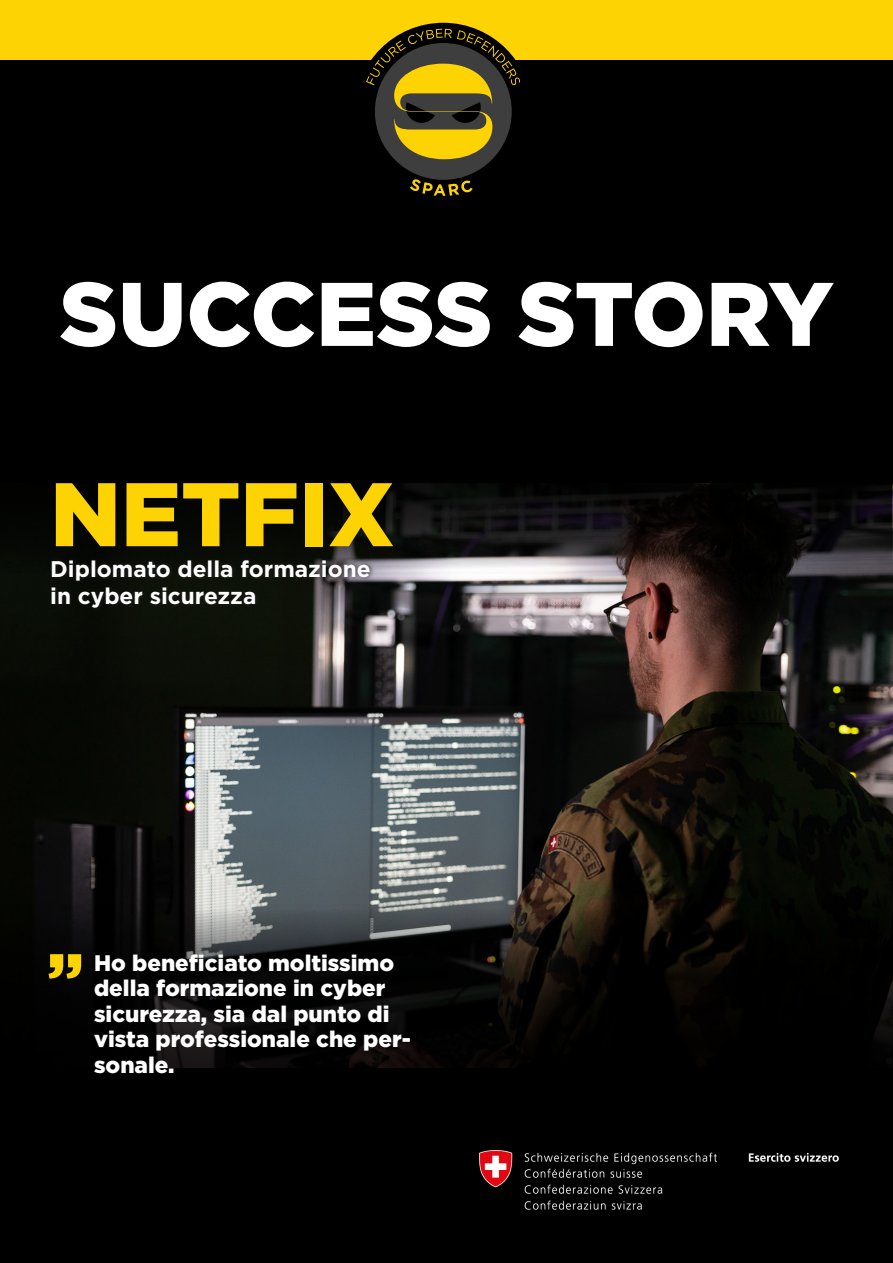
<style>
.page{position:relative;width:893px;height:1263px;background:#000}
.page>*{position:absolute;margin:0;border:0;box-sizing:border-box;transform-origin:0 0}
.t1{font:900 90px "Gotham";letter-spacing:-.005em;color:#fff}
.t2{font:900 90px "Gotham";color:#fed304}
.t3{font:900 67.5px "Gotham";color:#fed304}
.t4{font:700 22.65px/27px "Gotham";color:#fff}
.t5{font:900 22.5px/25.5px "Gotham";color:#fff}
</style>
<div class="page">
<div style="left:0;top:0;width:893px;height:60px;background:#fed304"></div>
<img style="left:0;top:484px;width:893px;height:421px">
<svg style="left:0;top:483px;width:892px;height:90px"></svg>
<div style="left:355px;top:23px;width:177px;height:177px;background:#000;border-radius:50%"></div>
<div style="left:375px;top:43px;width:137px;height:137px;background:#3e3e3f;border-radius:50%"></div>
<svg style="left:366px;top:29px;width:154px;height:130px"></svg>
<svg style="left:410px;top:179px;width:63px;height:17px"></svg>
<svg style="left:38px;top:905px;width:855px;height:163px"></svg>
<div style="left:48px;top:556px;width:327px;height:56px;background:#231f20;opacity:.8"></div>
<img style="left:480px;top:1150px;width:359px;height:59px">
<h1 class="t1" style="left:59px;top:252px;width:776px">SUCCESS STORY</h1>
<h1 class="t2" style="left:50px;top:452px;width:345px">NETFIX</h1>
<p class="t4" style="left:50px;top:555px;width:322px">Diplomato della formazione in cyber sicurezza</p>
<h2 class="t3" style="left:47px;top:897px;width:38px">„</h2>
<p class="t5" style="left:94px;top:949px;width:318px">Ho beneficiato moltissimo della formazione in cyber sicurezza, sia dal punto di vista professionale che per&shy;sonale.</p>
</div>
